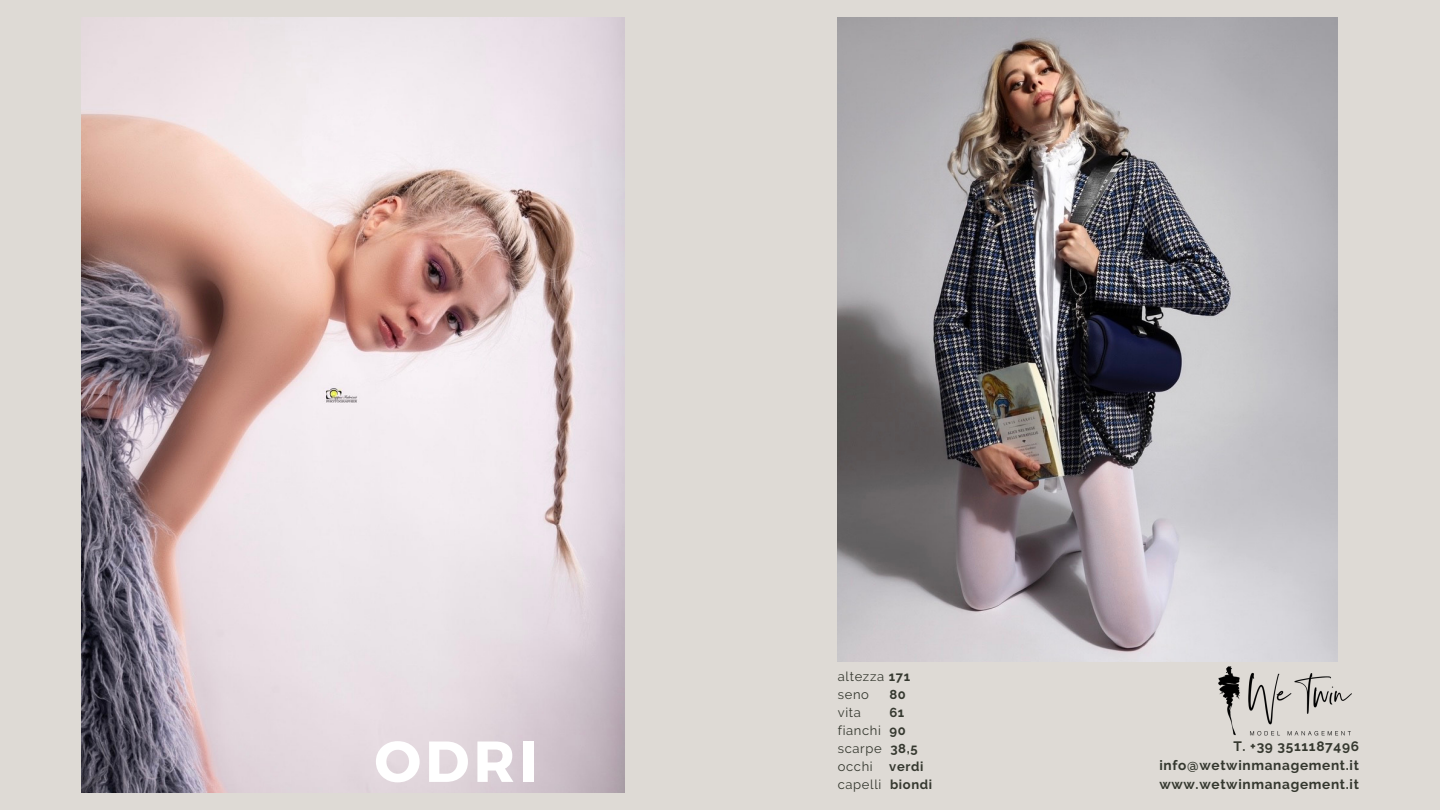
<style>
.page{position:relative;width:1440px;height:810px;background:#dedad5}
.page>*{position:absolute;margin:0;border:0;box-sizing:border-box;transform-origin:0 0}
.t1{font:700 57.7px "Montserrat";color:#fff}
.t2{font:700 13.6px/18.8px "Raleway";letter-spacing:.05em;color:#35382f}
.t3{font:13px "Raleway";letter-spacing:.05em;color:#35382f}
.t4{font:700 13px "Raleway";letter-spacing:.05em;color:#35382f}
.s1{font-weight:700}
</style>
<div class="page">
<img style="left:1201px;top:657px;width:151px;height:79px">
<img style="left:81px;top:17px;width:544px;height:776px">
<img style="left:838px;top:17px;width:499px;height:644px">
<p class="t1" style="left:375px;top:724px;width:165px">ODRI</p>
<p class="t3" style="left:838px;top:669px;width:74px">altezza <span class="s1">171</span></p>
<p class="t3" style="left:838px;top:687px;width:33px">seno</p>
<p class="t4" style="left:889px;top:687px;width:18px">80</p>
<p class="t3" style="left:838px;top:705px;width:25px">vita</p>
<p class="t4" style="left:889px;top:705px;width:16px">61</p>
<p class="t3" style="left:838px;top:723px;width:70px">fianchi <span class="s1">90</span></p>
<p class="t3" style="left:838px;top:741px;width:81px">scarpe <span class="s1">38,5</span></p>
<p class="t3" style="left:838px;top:759px;width:37px">occhi</p>
<p class="t4" style="left:889px;top:759px;width:36px">verdi</p>
<p class="t3" style="left:838px;top:777px;width:96px">capelli <span class="s1">biondi</span></p>
<p class="t2" style="left:1233px;top:737px;width:127px">T. +39 3511187496</p>
<p class="t2" style="left:1159px;top:756px;width:201px">info@wetwinmanagement.it www.wetwinmanagement.it</p>
</div>
